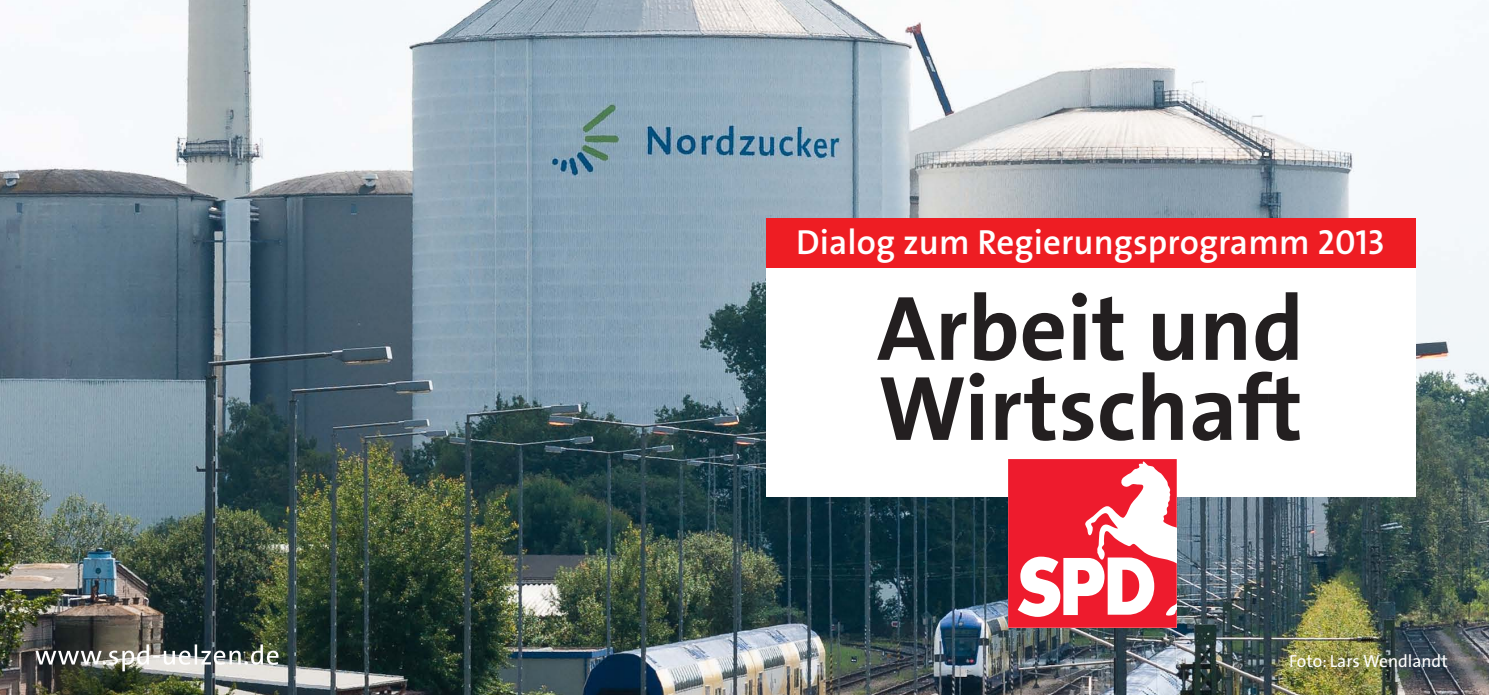
<style>
.page{position:relative;width:1489px;height:695px;background:#fff}
.page>*{position:absolute;margin:0;border:0;box-sizing:border-box;transform-origin:0 0}
.t1{font:92.5px "The Sans LP7 Bld";color:#231f20}
.t2{font:35px "The Sans LP6 Se Bld";letter-spacing:.005em;color:#fff}
.t3{font:17.5px "The Sans";color:#fff}
</style>
<div class="page">
<img style="left:0;top:0;width:1488px;height:694px">
<div style="left:765px;top:236px;width:649px;height:260px;background:#fff"></div>
<div style="left:765px;top:218px;width:649px;height:50px;background:#ee1d23"></div>
<img style="left:35px;top:644px;width:243px;height:27px">
<svg style="left:1008px;top:459px;width:168px;height:168px"></svg>
<p class="t2" style="left:796px;top:220px;width:590px">Dialog zum Regierungsprogramm 2013</p>
<p class="t1" style="left:877px;top:269px;width:428px">Arbeit und</p>
<p class="t1" style="left:878px;top:349px;width:426px">Wirtschaft</p>
<p class="t3" style="left:1288px;top:646px;width:160px">Foto: Lars Wendlandt</p>
</div>
